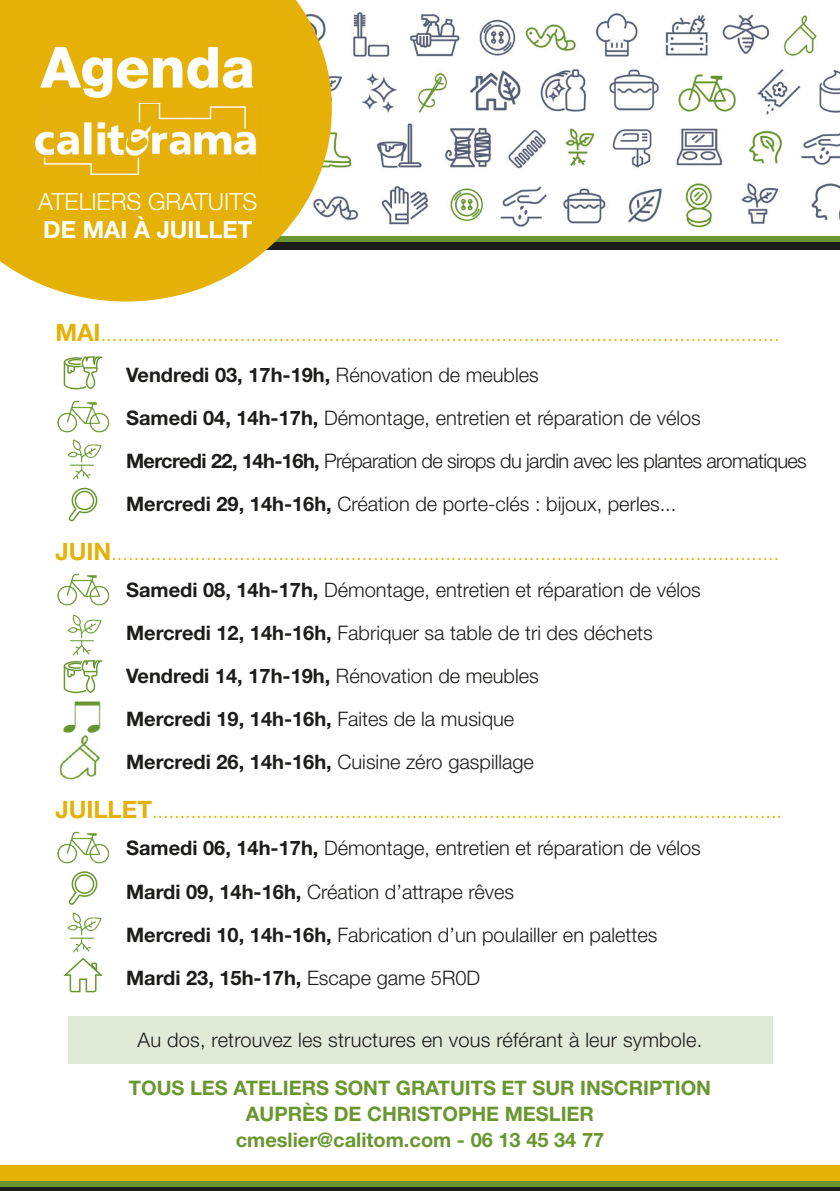
<style>
.page{position:relative;width:840px;height:1191px;background:#fff}
.page>*{position:absolute;margin:0;border:0;box-sizing:border-box;transform-origin:0 0}
.t1{font:800 56.6px "Helvetica Neue LT Std";color:#fff}
.t2{font:300 23.6px "Helvetica Neue LT Std";color:#fff}
.t3{font:700 23.6px "Helvetica Neue LT Std";color:#fff}
.t4{font:300 20px "Helvetica Neue LT Std";color:#1c1c1b}
.t5{font:300 20px "Helvetica Neue LT Std";color:#e5b106}
.t6{font:700 20px "Helvetica Neue LT Std";color:#1c1c1b}
.t7{font:700 20px "Helvetica Neue LT Std";color:#69962f}
.t8{font:300 20px "Helvetica Neue LT Std";letter-spacing:-.03em;color:#1c1c1b}
.s1{font-weight:700;font-size:24px}
.s2{font-weight:300}
.s3{font-weight:700}
</style>
<div class="page">
<img style="left:332px;top:12px;width:507px;height:216px">
<div style="left:68px;top:1016px;width:703px;height:47px;background:#e1ead6"></div>
<div style="left:0;top:1165px;width:839px;height:16px;background:#e5b106"></div>
<div style="left:0;top:1181px;width:839px;height:8px;background:#6a9630"></div>
<hr style="left:0;top:1187px;width:839px;height:4px;background:#1c1c1b">
<div style="left:32px;top:236px;width:807px;height:8px;background:#6a9630"></div>
<div style="left:28px;top:242px;width:811px;height:7px;background:#1c1c1b"></div>
<svg style="left:0;top:0;width:332px;height:301px;background:#e5b924"></svg>
<img style="left:35px;top:103px;width:225px;height:71px">
<img style="left:57px;top:573px;width:53px;height:33px">
<img style="left:67px;top:439px;width:35px;height:41px">
<svg style="left:64px;top:660px;width:38px;height:33px"></svg>
<img style="left:57px;top:400px;width:53px;height:33px">
<img style="left:67px;top:912px;width:35px;height:41px">
<img style="left:57px;top:831px;width:53px;height:33px">
<svg style="left:64px;top:356px;width:38px;height:33px"></svg>
<svg style="left:63px;top:957px;width:40px;height:36px"></svg>
<svg style="left:68px;top:487px;width:29px;height:35px"></svg>
<img style="left:67px;top:614px;width:35px;height:42px">
<img style="left:64px;top:701px;width:37px;height:33px">
<img style="left:60px;top:735px;width:40px;height:45px">
<svg style="left:68px;top:871px;width:29px;height:34px"></svg>
<p class="t1" style="left:41px;top:34px;width:215px">Agenda</p>
<p class="t2" style="left:38px;top:187px;width:221px">ATELIERS GRATUITS</p>
<p class="t3" style="left:43px;top:215px;width:211px">DE MAI À JUILLET</p>
<p class="t5" style="left:55px;top:321px;width:725px"><span class="s1">MAI</span>..........................................................................................................................</p>
<p class="t6" style="left:126px;top:363px;width:414px">Vendredi 03, 17h-19h, <span class="s2">Rénovation de meubles</span></p>
<p class="t4" style="left:126px;top:406px;width:576px"><span class="s3">Samedi 04, 14h-17h,</span> Démontage, entretien et réparation de vélos</p>
<p class="t8" style="left:126px;top:449px;width:682px"><span class="s3">Mercredi 22, 14h-16h,</span> Préparation de sirops du jardin avec les plantes aromatiques</p>
<p class="t4" style="left:126px;top:492px;width:551px"><span class="s3">Mercredi 29, 14h-16h,</span> Création de porte-clés : bijoux, perles...</p>
<p class="t5" style="left:55px;top:540px;width:725px"><span class="s1">JUIN</span>........................................................................................................................</p>
<p class="t4" style="left:126px;top:578px;width:576px"><span class="s3">Samedi 08, 14h-17h,</span> Démontage, entretien et réparation de vélos</p>
<p class="t4" style="left:126px;top:621px;width:528px"><span class="s3">Mercredi 12, 14h-16h,</span> Fabriquer sa table de tri des déchets</p>
<p class="t6" style="left:126px;top:664px;width:414px">Vendredi 14, 17h-19h, <span class="s2">Rénovation de meubles</span></p>
<p class="t6" style="left:126px;top:707px;width:389px">Mercredi 19, 14h-16h, <span class="s2">Faites de la musique</span></p>
<p class="t4" style="left:126px;top:750px;width:409px"><span class="s3">Mercredi 26, 14h-16h,</span> Cuisine zéro gaspillage</p>
<p class="t5" style="left:55px;top:798px;width:727px"><span class="s1">JUILLET</span>..................................................................................................................</p>
<p class="t4" style="left:126px;top:836px;width:576px"><span class="s3">Samedi 06, 14h-17h,</span> Démontage, entretien et réparation de vélos</p>
<p class="t4" style="left:126px;top:879px;width:389px"><span class="s3">Mardi 09, 14h-16h,</span> Création d’attrape rêves</p>
<p class="t4" style="left:126px;top:922px;width:532px"><span class="s3">Mercredi 10, 14h-16h,</span> Fabrication d’un poulailler en palettes</p>
<p class="t6" style="left:126px;top:965px;width:355px">Mardi 23, 15h-17h, <span class="s2">Escape game 5R0D</span></p>
<p class="t4" style="left:137px;top:1027px;width:566px">Au dos, retrouvez les structures en vous référant à leur symbole.</p>
<p class="t7" style="left:129px;top:1075px;width:583px">TOUS LES ATELIERS SONT GRATUITS ET SUR INSCRIPTION</p>
<p class="t7" style="left:246px;top:1101px;width:349px">AUPRÈS DE CHRISTOPHE MESLIER</p>
<p class="t7" style="left:235px;top:1127px;width:370px">cmeslier@calitom.com - 06 13 45 34 77</p>
</div>
